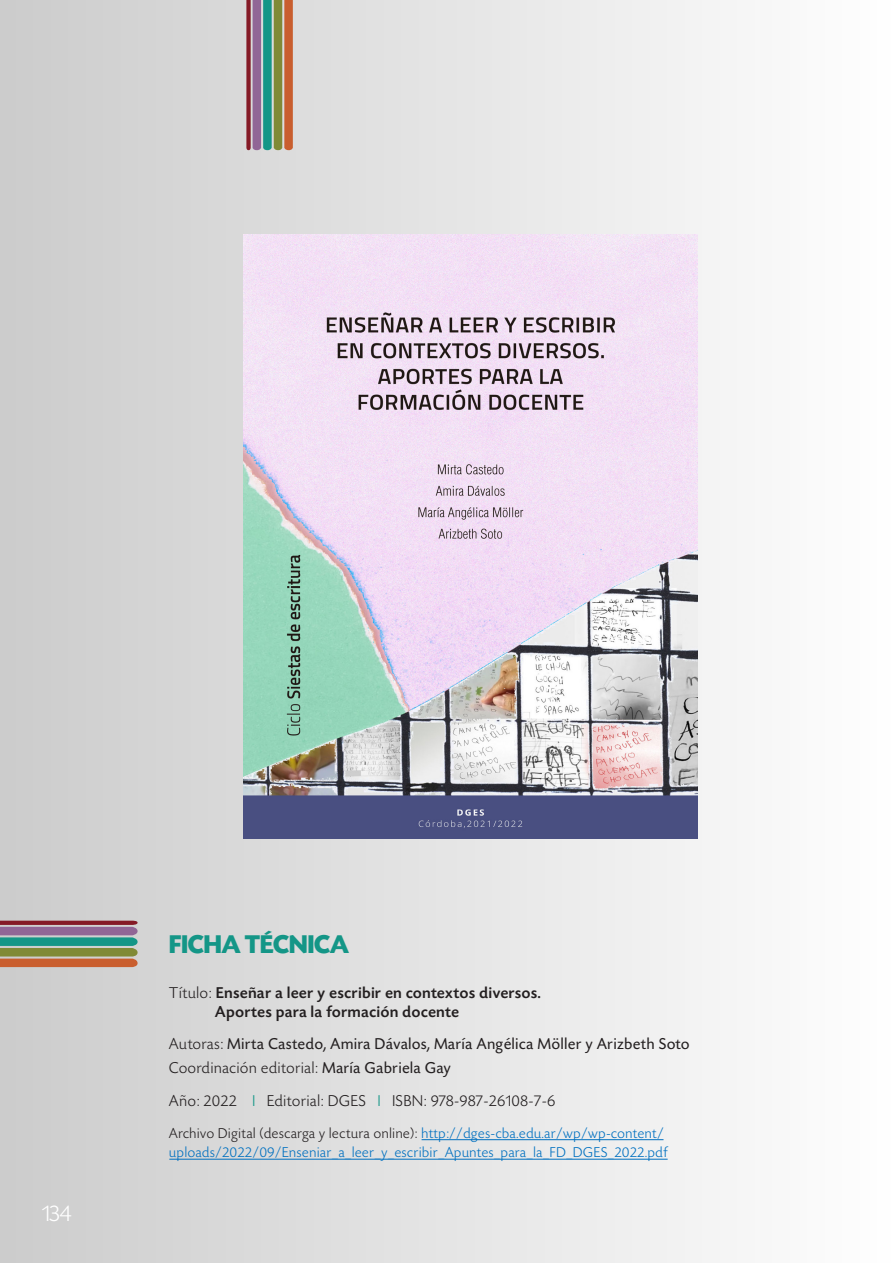
<style>
.page{position:relative;width:893px;height:1263px;background:#fff}
.page>*{position:absolute;margin:0;border:0;box-sizing:border-box;transform-origin:0 0}
.t1{font:700 27px "Today SHOP";color:#149687}
.t2{font:300 24px "Today SHOP";color:#fff}
.t3{font:16.5px/23.7px "Today SHOP";letter-spacing:.05em;color:#231f20}
.t4{font:500 16.5px/19.5px "Today SHOP";letter-spacing:.05em;color:#231f20}
.t5{font:300 16.5px "Today SHOP";letter-spacing:.05em;color:#231f20}
.t6{font:300 15px/19.5px "Today SHOP";letter-spacing:.05em;color:#0070c0}
.s1{font-weight:300}
.s2{color:#149687}
.s3{color:#231f20}
</style>
<div class="page">
<div style="left:0;top:0;width:891px;height:1263px;background:linear-gradient(to right,#cbcbcc,#fefefe)"></div>
<svg style="left:246px;top:0;width:47px;height:150px;background:#8e8271"></svg>
<hr style="left:422px;top:1139px;width:241px;height:1px;background:#0070c0">
<hr style="left:169px;top:1159px;width:499px;height:1px;background:#0070c0">
<svg style="left:0;top:920px;width:138px;height:47px;background:#8c8171"></svg>
<img style="left:244px;top:234px;width:453px;height:604px">
<h2 class="t2" style="left:42px;top:1201px;width:31px">134</h2>
<h1 class="t1" style="left:169px;top:931px;width:181px">FICHA TÉCNICA</h1>
<p class="t4" style="left:215px;top:983px;width:327px;text-indent:-46px"><span class="s1">Título:</span> Enseñar a leer y escribir en contextos diversos.<br>Aportes para la formación docente</p>
<p class="t3" style="left:169px;top:1033px;width:522px"><span class="s1">Autoras:</span> Mirta Castedo, Amira Dávalos, María Angélica Möller y Arizbeth Soto<br><span class="s1">Coordinación editorial:</span> María Gabriela Gay</p>
<p class="t5" style="left:169px;top:1091px;width:387px">Año: 2022 <span class="s2">I</span> Editorial: DGES <span class="s2">I</span> ISBN: 978-987-26108-7-6</p>
<p class="t6" style="left:169px;top:1124px;width:500px"><span class="s3">Archivo Digital (descarga y lectura online):</span> http://dges-cba.edu.ar/wp/wp-content/ uploads/2022/09/Enseniar_a_leer_y_escribir_Apuntes_para_la_FD_DGES_2022.pdf</p>
</div>
